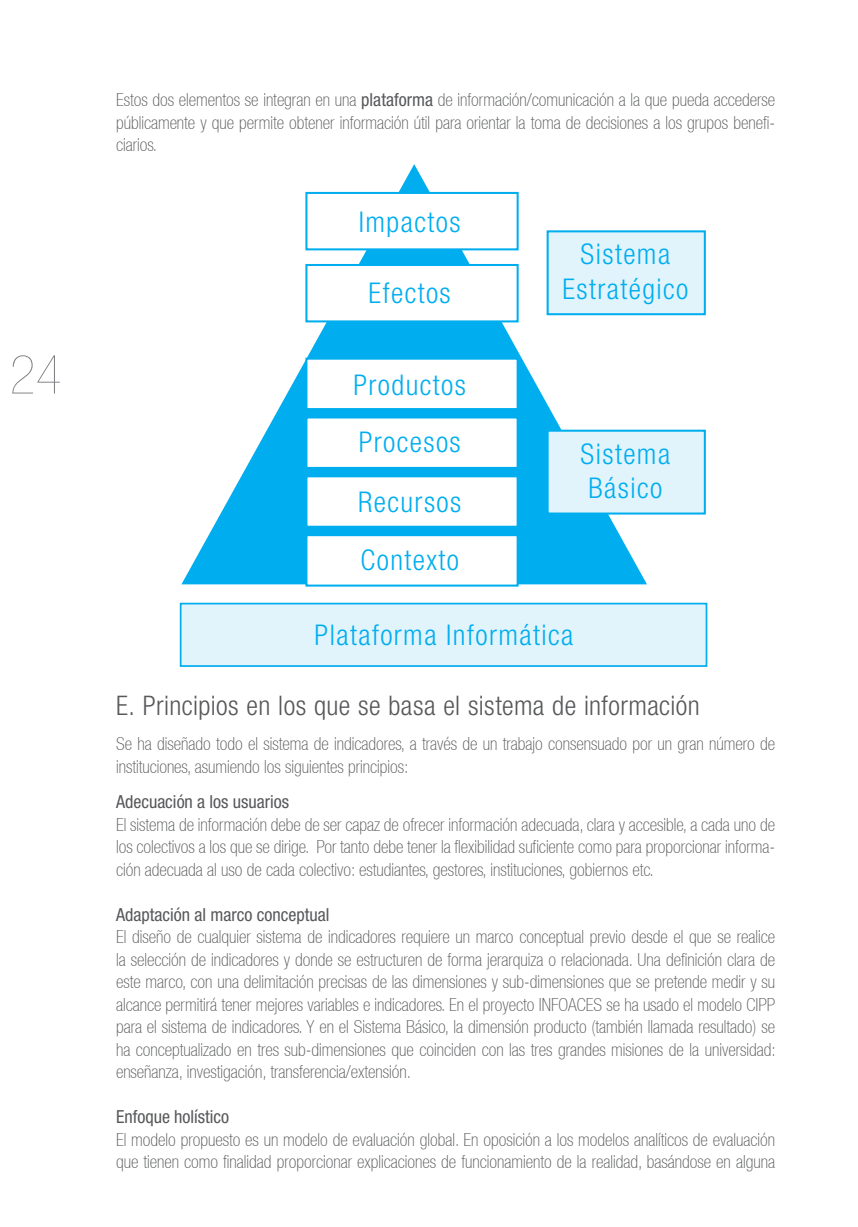
<style>
.page{position:relative;width:858px;height:1227px;background:#fff}
.page>*{position:absolute;margin:0;border:0;box-sizing:border-box;transform-origin:0 0}
.t1{font:900 condensed 54px "Helvetica Neue LT";color:#808285}
.t2{font:300 condensed 28.65px/58.2px "Helvetica Neue LT Std";letter-spacing:.05em;color:#00aeef}
.t3{font:300 condensed 27px "Helvetica Neue LT Std";letter-spacing:.015em;color:#57585a}
.t4{font:100 condensed 18px/22.5px "Helvetica Neue LT";color:#57585a;text-align:justify}
.t5{font:condensed 18px "Helvetica Neue LT Std";color:#57585a}
.s1{font-family:"Helvetica Neue LT Std";font-weight:400}
</style>
<div class="page">
<svg style="left:181px;top:164px;width:466px;height:420px"></svg>
<div style="left:181px;top:603px;width:525px;height:63px;background:#e1f4fc"></div>
<div style="left:180px;top:602px;width:527px;height:64px;border:2px solid #00aeef"></div>
<div style="left:548px;top:430px;width:157px;height:83px;background:#e1f4fc"></div>
<div style="left:547px;top:429px;width:159px;height:85px;border:2px solid #00aeef"></div>
<div style="left:548px;top:231px;width:157px;height:83px;background:#e1f4fc"></div>
<div style="left:547px;top:230px;width:159px;height:85px;border:2px solid #00aeef"></div>
<div style="left:306px;top:193px;width:212px;height:56px;background:#fff"></div>
<div style="left:305px;top:192px;width:214px;height:58px;border:2px solid #00aeef"></div>
<div style="left:306px;top:265px;width:212px;height:56px;background:#fff"></div>
<div style="left:305px;top:264px;width:214px;height:58px;border:2px solid #00aeef"></div>
<div style="left:306px;top:358px;width:212px;height:51px;background:#fff"></div>
<div style="left:305px;top:357px;width:214px;height:53px;border:2px solid #00aeef"></div>
<div style="left:306px;top:417px;width:212px;height:51px;background:#fff"></div>
<div style="left:305px;top:416px;width:214px;height:53px;border:2px solid #00aeef"></div>
<div style="left:306px;top:476px;width:212px;height:50px;background:#fff"></div>
<div style="left:305px;top:475px;width:214px;height:52px;border:2px solid #00aeef"></div>
<div style="left:306px;top:535px;width:212px;height:50px;background:#fff"></div>
<div style="left:305px;top:534px;width:214px;height:52px;border:2px solid #00aeef"></div>
<h1 class="t1" style="left:10px;top:345px;width:53px">24</h1>
<p class="t4" style="left:116px;top:88px;width:661px">Estos dos elementos se integran en una <span class="s1">plataforma</span> de información/comunicación a la que pueda accederse públicamente y que permite obtener información útil para orientar la toma de decisiones a los grupos benefi&shy;ciarios.</p>
<h2 class="t2" style="left:359px;top:192px;width:103px">Impactos</h2>
<h2 class="t2" style="left:369px;top:264px;width:84px">Efectos</h2>
<h2 class="t2" style="left:353px;top:356px;width:114px">Productos<br>Procesos<br>Recursos<br>Contexto</h2>
<h2 class="t2" style="left:562px;top:237px;width:127px;line-height:34.3px;text-align:center">Sistema<br>Estratégico</h2>
<h2 class="t2" style="left:581px;top:436px;width:91px;line-height:34.3px">Sistema<br>Básico</h2>
<h2 class="t2" style="left:315px;top:605px;width:260px">Plataforma Informática</h2>
<h3 class="t3" style="left:116px;top:690px;width:585px">E. Principios en los que se basa el sistema de información</h3>
<p class="t4" style="left:116px;top:732px;width:661px">Se ha diseñado todo el sistema de indicadores, a través de un trabajo consensuado por un gran número de instituciones, asumiendo los siguientes principios:</p>
<p class="t5" style="left:116px;top:791px;width:175px">Adecuación a los usuarios</p>
<p class="t4" style="left:116px;top:812px;width:661px">El sistema de información debe de ser capaz de ofrecer información adecuada, clara y accesible, a cada uno de los colectivos a los que se dirige. Por tanto debe tener la flexibilidad suficiente como para proporcionar informa&shy;ción adecuada al uso de cada colectivo: estudiantes, gestores, instituciones, gobiernos etc.</p>
<p class="t5" style="left:116px;top:903px;width:215px">Adaptación al marco conceptual</p>
<p class="t4" style="left:116px;top:925px;width:661px">El diseño de cualquier sistema de indicadores requiere un marco conceptual previo desde el que se realice la selección de indicadores y donde se estructuren de forma jerarquiza o relacionada. Una definición clara de este marco, con una delimitación precisas de las dimensiones y sub-dimensiones que se pretende medir y su alcance permitirá tener mejores variables e indicadores. En el proyecto INFOACES se ha usado el modelo CIPP para el sistema de indicadores. Y en el Sistema Básico, la dimensión producto (también llamada resultado) se ha conceptualizado en tres sub-dimensiones que coinciden con las tres grandes misiones de la universidad: enseñanza, investigación, transferencia/extensión.</p>
<p class="t5" style="left:116px;top:1106px;width:115px">Enfoque holístico</p>
<p class="t4" style="left:116px;top:1127px;width:661px">El modelo propuesto es un modelo de evaluación global. En oposición a los modelos analíticos de evaluación que tienen como finalidad proporcionar explicaciones de funcionamiento de la realidad, basándose en alguna</p>
</div>
